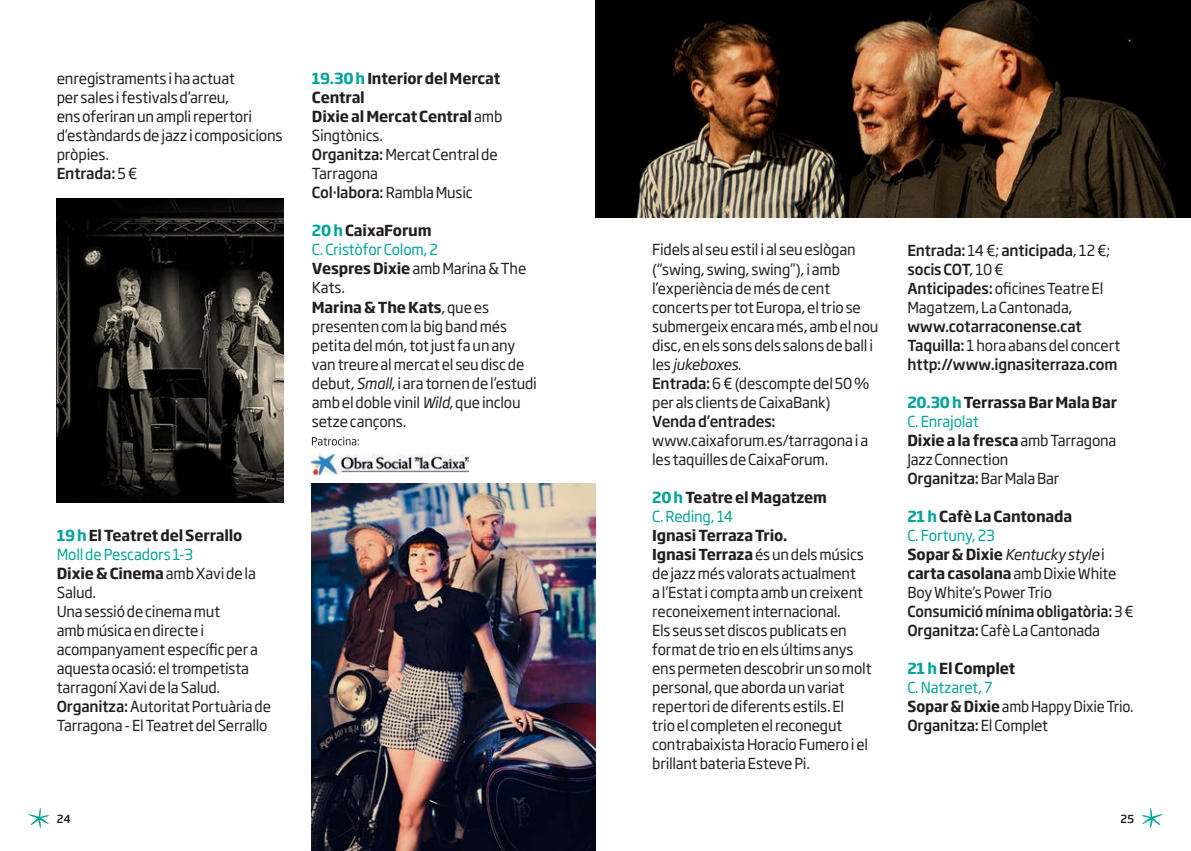
<style>
.page{position:relative;width:1191px;height:851px;background:#fff}
.page>*{position:absolute;margin:0;border:0;box-sizing:border-box;transform-origin:0 0}
.t1{font:15px/19px "Soho Gothic Pro";letter-spacing:-.01em;color:#231f20;scale:.96 1}
.t2{font:700 15px/19px "Soho Gothic Pro";letter-spacing:-.01em;color:#231f20;scale:.96 1}
.t3{font:500 15px/19px "Soho Gothic Pro";letter-spacing:-.01em;color:#231f20;scale:.96 1}
.t4{font:15px/19px "Soho Gothic Pro";letter-spacing:-.01em;color:#231f20}
.t5{font:15px "Soho Gothic Pro";letter-spacing:-.01em;color:#03a49a;scale:.96 1}
.t6{font:500 15px "Soho Gothic Pro";letter-spacing:-.01em;color:#231f20;scale:.93 1}
.t7{font:15px "Soho Gothic Pro";letter-spacing:-.01em;color:#231f20;scale:.93 1}
.t8{font:500 15px "Soho Gothic Pro";letter-spacing:-.01em;color:#231f20}
.t9{font:500 11px "Soho Gothic Pro";color:#231f20}
.s1{font-weight:400}
.s2{color:#03a49a}
.s3{font-weight:500}
.s4{font-weight:700}
.s5{font-style:italic}
</style>
<div class="page">
<svg style="left:1142px;top:807px;width:21px;height:22px"></svg>
<svg style="left:28px;top:807px;width:21px;height:22px"></svg>
<img style="left:595px;top:0;width:596px;height:217px">
<img style="left:312px;top:483px;width:283px;height:367px">
<img style="left:57px;top:198px;width:226px;height:304px">
<img style="left:312px;top:454px;width:156px;height:20px">
<svg style="left:312px;top:437px;width:47px;height:8px"></svg>
<p class="t4" style="left:57px;top:68px;width:227px">enregistraments i ha actuat<br>per sales i festivals d’arreu,<br>ens oferiran un ampli repertori d’estàndards de jazz i composicions pròpies.</p>
<p class="t8" style="left:57px;top:162px;width:82px">Entrada: <span class="s1">5 €</span></p>
<p class="t2" style="left:312px;top:68px;width:198px"><span class="s2">19.30 h</span> Interior del Mercat<br>Central</p>
<p class="t2" style="left:312px;top:106px;width:200px">Dixie al Mercat Central <span class="s1">amb<br>Singtònics.</span></p>
<p class="t1" style="left:312px;top:144px;width:195px"><span class="s3">Organitza:</span> Mercat Central de<br>Tarragona</p>
<p class="t3" style="left:312px;top:182px;width:169px">Col·labora: <span class="s1">Rambla Music</span></p>
<p class="t2" style="left:312px;top:220px;width:126px"><span class="s2">20 h</span> CaixaForum</p>
<p class="t5" style="left:312px;top:238px;width:133px">C. Cristòfor Colom, 2</p>
<p class="t1" style="left:312px;top:258px;width:225px"><span class="s4">Vespres Dixie</span> amb Marina &amp; The<br>Kats.</p>
<p class="t1" style="left:312px;top:296px;width:236px"><span class="s4">Marina &amp; The Kats</span>, que es presenten com la big band més petita del món, tot just fa un any van treure al mercat el seu disc de debut, <span class="s5">Small</span>, i ara tornen de l’estudi amb el doble vinil <span class="s5">Wild</span>, que inclou setze cançons.</p>
<p class="t2" style="left:57px;top:524px;width:195px"><span class="s2">19 h</span> El Teatret del Serrallo</p>
<p class="t5" style="left:57px;top:542px;width:143px">Moll de Pescadors 1-3</p>
<p class="t1" style="left:57px;top:562px;width:209px"><span class="s4">Dixie &amp; Cinema</span> amb Xavi de la<br>Salud.</p>
<p class="t1" style="left:57px;top:600px;width:225px">Una sessió de cinema mut<br>amb música en directe i acompanyament específic per a aquesta ocasió: el trompetista tarragoní Xavi de la Salud.<br><span class="s3">Organitza:</span> Autoritat Portuària de<br>Tarragona - El Teatret del Serrallo</p>
<p class="t1" style="left:652px;top:239px;width:237px">Fidels al seu estil i al seu eslògan (“swing, swing, swing”), i amb l’experiència de més de cent concerts per tot Europa, el trio se submergeix encara més, amb el nou disc, en els sons dels salons de ball i les <span class="s5">jukeboxes</span>.</p>
<p class="t1" style="left:652px;top:373px;width:228px"><span class="s3">Entrada:</span> 6 € (descompte del 50 % per als clients de CaixaBank)</p>
<p class="t3" style="left:652px;top:410px;width:130px">Venda d’entrades:</p>
<p class="t1" style="left:652px;top:430px;width:227px">www.caixaforum.es/tarragona i a les taquilles de CaixaForum.</p>
<p class="t2" style="left:652px;top:486px;width:184px"><span class="s2">20 h</span> Teatre el Magatzem</p>
<p class="t5" style="left:652px;top:504px;width:86px">C. Reding, 14</p>
<p class="t2" style="left:652px;top:524px;width:142px">Ignasi Terraza Trio.</p>
<p class="t1" style="left:652px;top:544px;width:230px"><span class="s4">Ignasi Terraza</span> és un dels músics de jazz més valorats actualment<br>a l’Estat i compta amb un creixent reconeixement internacional.<br>Els seus set discos publicats en format de trio en els últims anys ens permeten descobrir un so molt personal, que aborda un variat repertori de diferents estils. El<br>trio el completen el reconegut contrabaixista Horacio Fumero i el brillant bateria Esteve Pi.</p>
<p class="t3" style="left:907px;top:239px;width:213px">Entrada: <span class="s1">14 €;</span> anticipada<span class="s1">, 12 €; </span>socis COT<span class="s1">, 10 €</span></p>
<p class="t1" style="left:907px;top:278px;width:206px"><span class="s3">Anticipades:</span> oficines Teatre El<br>Magatzem, La Cantonada,</p>
<p class="t3" style="left:907px;top:315px;width:183px">www.cotarraconense.cat</p>
<p class="t1" style="left:907px;top:335px;width:223px"><span class="s3">Taquilla:</span> 1 hora abans del concert</p>
<p class="t3" style="left:907px;top:353px;width:220px">http://www.ignasiterraza.com</p>
<p class="t2" style="left:907px;top:391px;width:220px"><span class="s2">20.30 h</span> Terrassa Bar Mala Bar</p>
<p class="t5" style="left:907px;top:409px;width:76px">C. Enrajolat</p>
<p class="t1" style="left:907px;top:430px;width:219px"><span class="s4">Dixie a la fresca</span> amb Tarragona<br>Jazz Connection</p>
<p class="t3" style="left:907px;top:468px;width:160px">Organitza: <span class="s1">Bar Mala Bar</span></p>
<p class="t2" style="left:907px;top:505px;width:173px"><span class="s2">21 h</span> Cafè La Cantonada</p>
<p class="t5" style="left:907px;top:523px;width:92px">C. Fortuny, 23</p>
<p class="t1" style="left:907px;top:544px;width:219px"><span class="s4">Sopar &amp; Dixie</span> <span class="s5">Kentucky style</span> i <span class="s4">carta casolana</span> amb Dixie White<br>Boy White’s Power Trio</p>
<p class="t6" style="left:907px;top:599px;width:245px">Consumició mínima obligatòria: <span class="s1">3 €</span></p>
<p class="t1" style="left:907px;top:619px;width:202px"><span class="s3">Organitza:</span> Cafè La Cantonada</p>
<p class="t2" style="left:907px;top:657px;width:114px"><span class="s2">21 h</span> El Complet</p>
<p class="t5" style="left:907px;top:675px;width:90px">C. Natzaret, 7</p>
<p class="t7" style="left:907px;top:694px;width:245px"><span class="s4">Sopar &amp; Dixie</span> amb Happy Dixie Trio.</p>
<p class="t3" style="left:907px;top:714px;width:148px">Organitza: <span class="s1">El Complet</span></p>
<p class="t9" style="left:57px;top:809px;width:16px">24</p>
<p class="t9" style="left:1120px;top:809px;width:15px">25</p>
</div>
